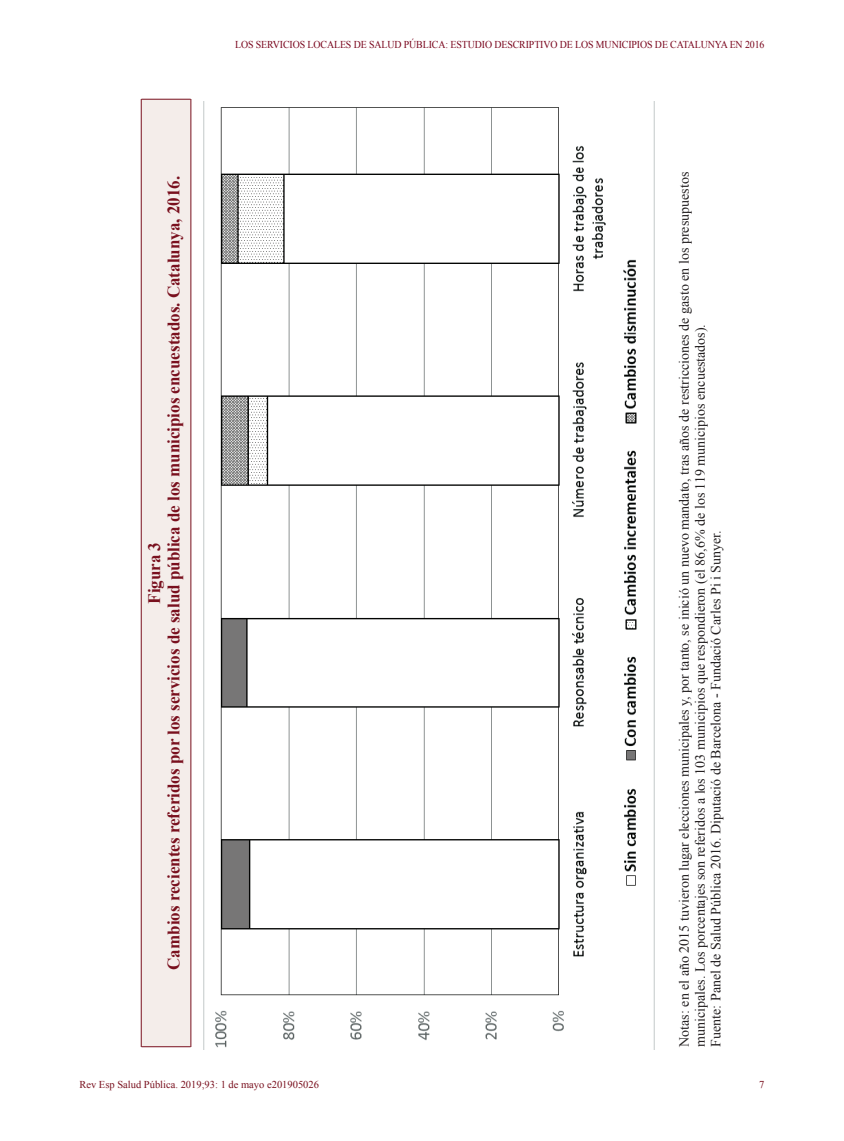
<style>
.page{position:relative;width:844px;height:1141px;background:#fff}
.page>*{position:absolute;margin:0;border:0;box-sizing:border-box;transform-origin:0 0}
.t1{font:700 17.5px/19.2px "Times New Roman";color:#79101e;text-align:center}
.t2{font:14px/15.8px "Times New Roman";color:#231f20}
.t3{font:10.5px "Times New Roman";letter-spacing:-.01em;color:#7a071e;scale:.94 1}
.t4{font:10.5px "Times New Roman";color:#79101e}
</style>
<div class="page">
<div style="left:141px;top:99px;width:50px;height:948px;background:#f4edea"></div>
<hr style="left:141px;top:1046px;width:50px;height:1px;background:#79101e">
<hr style="left:141px;top:99px;width:50px;height:1px;background:#79101e">
<hr style="left:141px;top:99px;width:1px;height:948px;background:#79101e">
<hr style="left:190px;top:99px;width:1px;height:948px;background:#79101e">
<img style="left:203px;top:101px;width:451px;height:948px">
<p class="t3" style="left:235px;top:38px;width:564px">LOS SERVICIOS LOCALES DE SALUD PÚBLICA: ESTUDIO DESCRIPTIVO DE LOS MUNICIPIOS DE CATALUNYA EN 2016</p>
<p class="t1" style="left:144px;top:970px;width:795px;rotate:-90deg">Figura 3<br>Cambios recientes referidos por los servicios de salud pública de los municipios encuestados. Catalunya, 2016.</p>
<p class="t2" style="left:676px;top:1047px;width:876px;rotate:-90deg">Notas: en el año 2015 tuvieron lugar elecciones municipales y, por tanto, se inició un nuevo mandato, tras años de restricciones de gasto en los presupuestos municipales. Los porcentajes son referidos a los 103 municipios que respondieron (el 86,6% de los 119 municipios encuestados).<br>Fuente: Panel de Salud Pública 2016. Diputació de Barcelona - Fundació Carles Pi i Sunyer.</p>
<p class="t4" style="left:79px;top:1077px;width:241px">Rev Esp Salud Pública. 2019;93: 1 de mayo e201905026</p>
<p class="t4" style="left:759px;top:1077px;width:7px">7</p>
</div>
